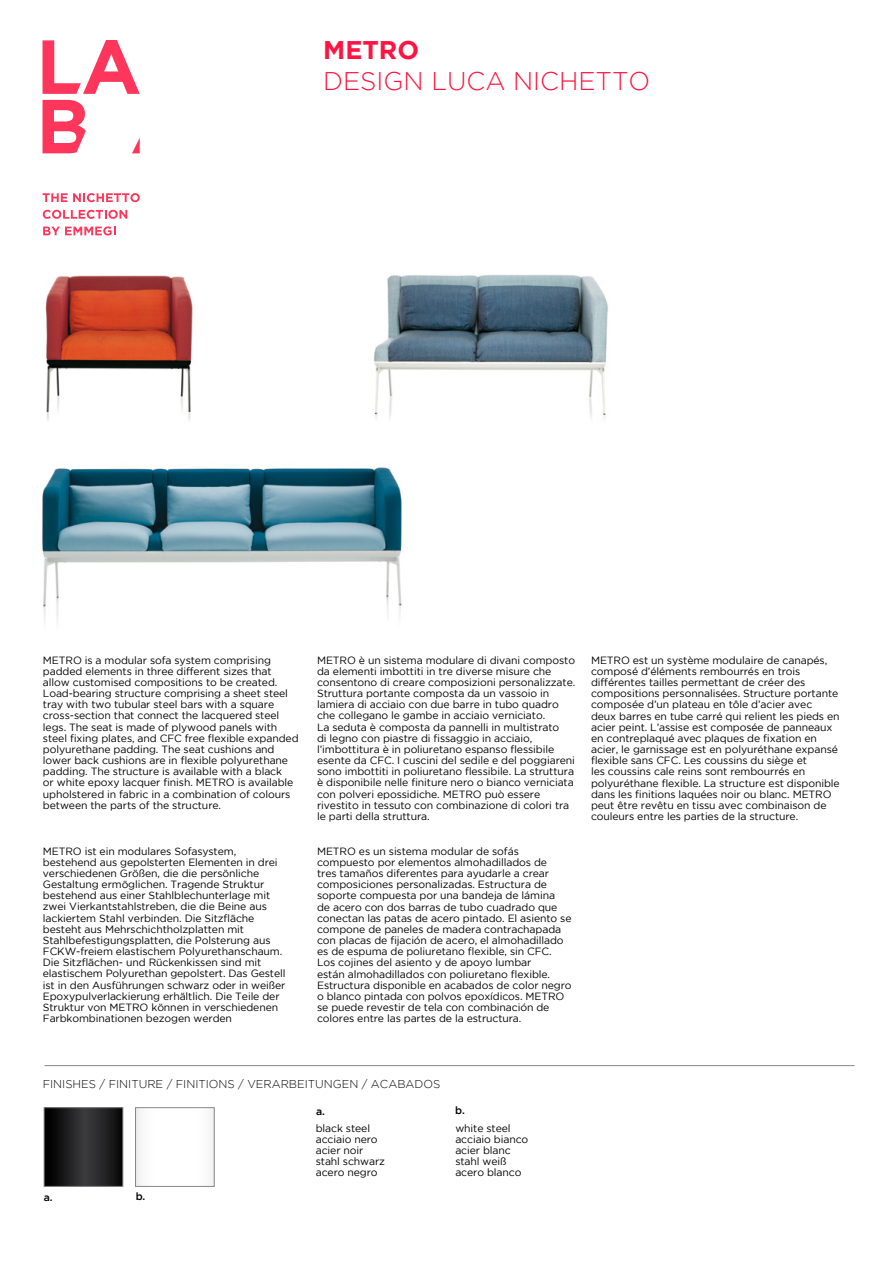
<style>
.page{position:relative;width:893px;height:1263px;background:#fff}
.page>*{position:absolute;margin:0;border:0;box-sizing:border-box;transform-origin:0 0}
.t1{font:300 25.5px "Gotham";color:#ff1441}
.t2{font:700 25.5px "Gotham";color:#ff1441}
.t3{font:300 11.4px "Gotham";color:#000}
.t4{font:10.5px/11.1px "Gotham";letter-spacing:-.01em;color:#000}
.t5{font:500 10.5px "Gotham";color:#000}
</style>
<div class="page">
<svg style="left:132px;top:138px;width:8px;height:15px"></svg>
<svg style="left:43px;top:100px;width:43px;height:53px"></svg>
<svg style="left:43px;top:40px;width:97px;height:54px"></svg>
<svg style="left:43px;top:193px;width:24px;height:9px"></svg>
<svg style="left:73px;top:193px;width:67px;height:9px"></svg>
<svg style="left:43px;top:210px;width:84px;height:9px"></svg>
<svg style="left:43px;top:226px;width:73px;height:9px"></svg>
<img style="left:373px;top:274px;width:235px;height:145px">
<img style="left:45px;top:275px;width:148px;height:145px">
<img style="left:42px;top:467px;width:360px;height:154px">
<hr style="left:45px;top:1065px;width:810px;height:1px;background:#87888a">
<svg style="left:46px;top:1109px;width:75px;height:75px;background:#1f1f20"></svg>
<div style="left:44px;top:1107px;width:79px;height:79px;border:1px solid #87888a"></div>
<div style="left:135px;top:1107px;width:79px;height:79px;border:1px solid #87888a"></div>
<h1 class="t2" style="left:323px;top:35px;width:97px">METRO</h1>
<h1 class="t1" style="left:323px;top:67px;width:329px">DESIGN LUCA NICHETTO</h1>
<p class="t4" style="left:43px;top:654px;width:257px">METRO is a modular sofa system comprising padded elements in three different sizes that allow customised compositions to be created.<br>Load-bearing structure comprising a sheet steel tray with two tubular steel bars with a square cross-section that connect the lacquered steel legs. The seat is made of plywood panels with steel fixing plates, and CFC free flexible expanded polyurethane padding. The seat cushions and lower back cushions are in flexible polyurethane padding. The structure is available with a black<br>or white epoxy lacquer finish. METRO is available upholstered in fabric in a combination of colours between the parts of the structure.</p>
<p class="t4" style="left:43px;top:845px;width:244px">METRO ist ein modulares Sofasystem, bestehend aus gepolsterten Elementen in drei verschiedenen Größen, die die persönliche Gestaltung ermöglichen. Tragende Struktur bestehend aus einer Stahlblechunterlage mit zwei Vierkantstahlstreben, die die Beine aus lackiertem Stahl verbinden. Die Sitzfläche besteht aus Mehrschichtholzplatten mit Stahlbefestigungsplatten, die Polsterung aus FCKW-freiem elastischem Polyurethanschaum.<br>Die Sitzflächen- und Rückenkissen sind mit elastischem Polyurethan gepolstert. Das Gestell ist in den Ausführungen schwarz oder in weißer Epoxypulverlackierung erhältlich. Die Teile der Struktur von METRO können in verschiedenen Farbkombinationen bezogen werden</p>
<p class="t4" style="left:317px;top:654px;width:260px">METRO è un sistema modulare di divani composto da elementi imbottiti in tre diverse misure che consentono di creare composizioni personalizzate.<br>Struttura portante composta da un vassoio in lamiera di acciaio con due barre in tubo quadro che collegano le gambe in acciaio verniciato.<br>La seduta è composta da pannelli in multistrato<br>di legno con piastre di fissaggio in acciaio, l’imbottitura è in poliuretano espanso flessibile esente da CFC. I cuscini del sedile e del poggiareni sono imbottiti in poliuretano flessibile. La struttura è disponibile nelle finiture nero o bianco verniciata con polveri epossidiche. METRO può essere rivestito in tessuto con combinazione di colori tra le parti della struttura.</p>
<p class="t4" style="left:317px;top:845px;width:256px">METRO es un sistema modular de sofás compuesto por elementos almohadillados de<br>tres tamaños diferentes para ayudarle a crear composiciones personalizadas. Estructura de soporte compuesta por una bandeja de lámina<br>de acero con dos barras de tubo cuadrado que conectan las patas de acero pintado. El asiento se compone de paneles de madera contrachapada con placas de fijación de acero, el almohadillado es de espuma de poliuretano flexible, sin CFC.<br>Los cojines del asiento y de apoyo lumbar<br>están almohadillados con poliuretano flexible.<br>Estructura disponible en acabados de color negro o blanco pintada con polvos epoxídicos. METRO se puede revestir de tela con combinación de colores entre las partes de la estructura.</p>
<p class="t4" style="left:591px;top:654px;width:250px">METRO est un système modulaire de canapés, composé d’éléments rembourrés en trois différentes tailles permettant de créer des compositions personnalisées. Structure portante composée d’un plateau en tôle d’acier avec deux barres en tube carré qui relient les pieds en acier peint. L’assise est composée de panneaux en contreplaqué avec plaques de fixation en acier, le garnissage est en polyuréthane expansé flexible sans CFC. Les coussins du siège et<br>les coussins cale reins sont rembourrés en polyuréthane flexible. La structure est disponible dans les finitions laquées noir ou blanc. METRO peut être revêtu en tissu avec combinaison de couleurs entre les parties de la structure.</p>
<p class="t3" style="left:43px;top:1078px;width:399px">FINISHES / FINITURE / FINITIONS / VERARBEITUNGEN / ACABADOS</p>
<p class="t5" style="left:316px;top:1105px;width:10px">a.</p>
<p class="t5" style="left:455px;top:1104px;width:11px">b.</p>
<p class="t5" style="left:44px;top:1192px;width:10px">a.</p>
<p class="t5" style="left:136px;top:1191px;width:11px">b.</p>
<p class="t4" style="left:316px;top:1122px;width:71px">black steel acciaio nero acier noir stahl schwarz acero negro</p>
<p class="t4" style="left:455px;top:1122px;width:75px">white steel acciaio bianco acier blanc stahl weiß acero blanco</p>
</div>
